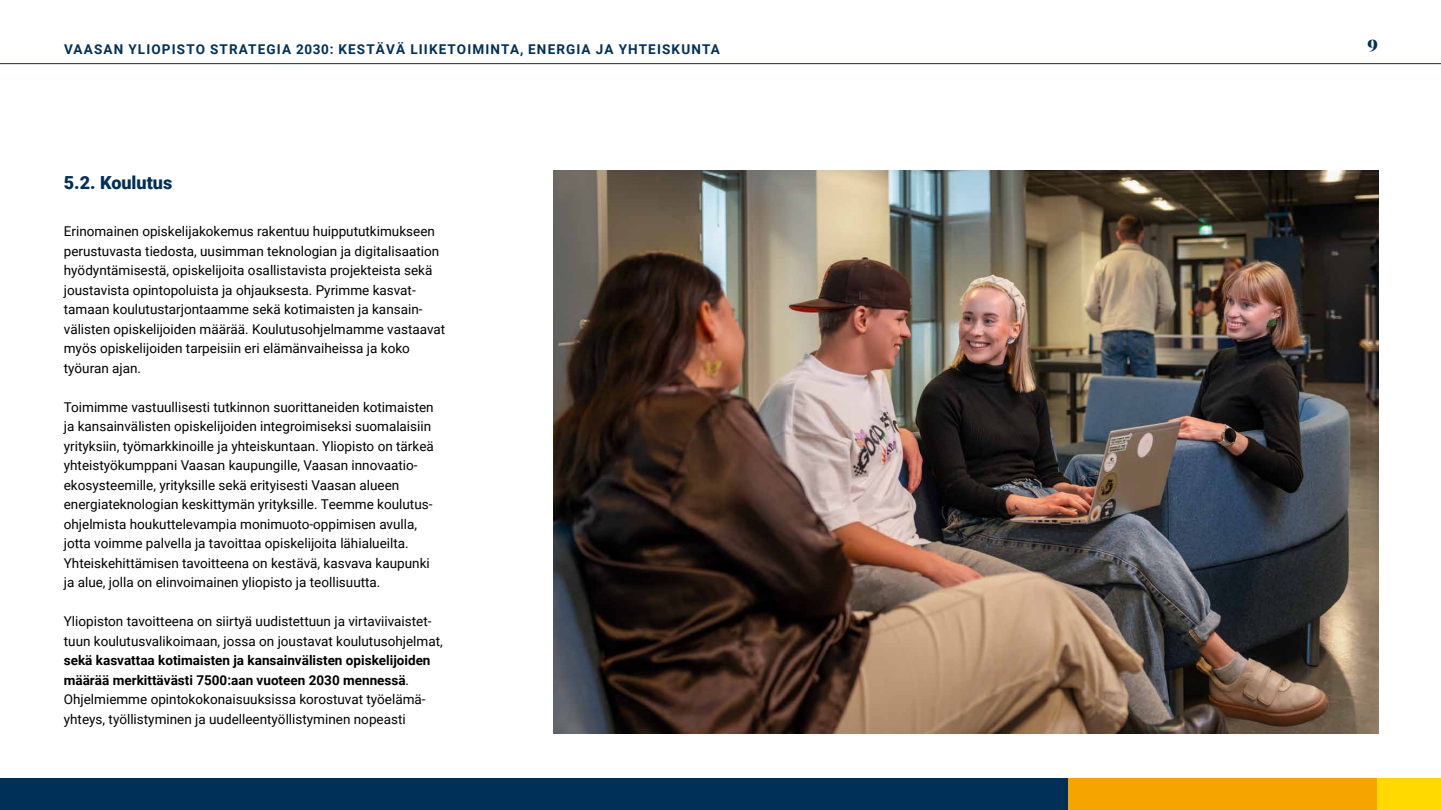
<style>
.page{position:relative;width:1441px;height:810px;background:#fff}
.page>*{position:absolute;margin:0;border:0;box-sizing:border-box;transform-origin:0 0}
.t1{font:900 18px "Roboto";color:#003057}
.t2{font:900 18px "Playfair Display";color:#003057}
.t3{font:13.5px/19.5px "Roboto";color:#000}
.t4{font:700 13.5px "Roboto";letter-spacing:.085em;color:#003057}
.s1{font-weight:700}
</style>
<div class="page">
<div style="left:1354px;top:778px;width:86px;height:32px;background:#ffd900"></div>
<div style="left:1067px;top:778px;width:309px;height:32px;background:#f6a500"></div>
<div style="left:0;top:778px;width:1067px;height:32px;background:#003057"></div>
<hr style="left:0;top:63px;width:1440px;height:1px;background:#003057">
<img style="left:553px;top:170px;width:825px;height:563px">
<p class="t4" style="left:64px;top:40px;width:657px">VAASAN YLIOPISTO STRATEGIA 2030: KESTÄVÄ LIIKETOIMINTA, ENERGIA JA YHTEISKUNTA</p>
<h1 class="t2" style="left:1367px;top:28px;width:12px">9</h1>
<h1 class="t1" style="left:64px;top:170px;width:110px">5.2. Koulutus</h1>
<p class="t3" style="left:64px;top:221px;width:383px">Erinomainen opiskelijakokemus rakentuu huippututkimukseen perustuvasta tiedosta, uusimman teknologian ja digitalisaation hyödyntämisestä, opiskelijoita osallistavista projekteista sekä joustavista opintopoluista ja ohjauksesta. Pyrimme kasvat&shy;tamaan koulutustarjontaamme sekä kotimaisten ja kansain&shy;välisten opiskelijoiden määrää. Koulutusohjelmamme vastaavat myös opiskelijoiden tarpeisiin eri elämänvaiheissa ja koko työuran ajan.</p>
<p class="t3" style="left:64px;top:397px;width:371px">Toimimme vastuullisesti tutkinnon suorittaneiden kotimaisten ja kansainvälisten opiskelijoiden integroimiseksi suomalaisiin yrityksiin, työmarkkinoille ja yhteiskuntaan. Yliopisto on tärkeä yhteistyökumppani Vaasan kaupungille, Vaasan innovaatio&shy;ekosysteemille, yrityksille sekä erityisesti Vaasan alueen energiateknologian keskittymän yrityksille. Teemme koulutus&shy;ohjelmista houkuttelevampia monimuoto-oppimisen avulla, jotta voimme palvella ja tavoittaa opiskelijoita lähialueilta.<br>Yhteiskehittämisen tavoitteena on kestävä, kasvava kaupunki ja alue, jolla on elinvoimainen yliopisto ja teollisuutta.</p>
<p class="t3" style="left:64px;top:611px;width:380px">Yliopiston tavoitteena on siirtyä uudistettuun ja virtaviivaistet&shy;tuun koulutusvalikoimaan, jossa on joustavat koulutusohjelmat,</p>
<p class="t3" style="left:64px;top:650px;width:368px"><span class="s1">sekä kasvattaa kotimaisten ja kansainvälisten opiskelijoiden määrää merkittävästi 7500:aan vuoteen 2030 mennessä</span>.<br>Ohjelmiemme opintokokonaisuuksissa korostuvat työelämä&shy;yhteys, työllistyminen ja uudelleentyöllistyminen nopeasti</p>
</div>
